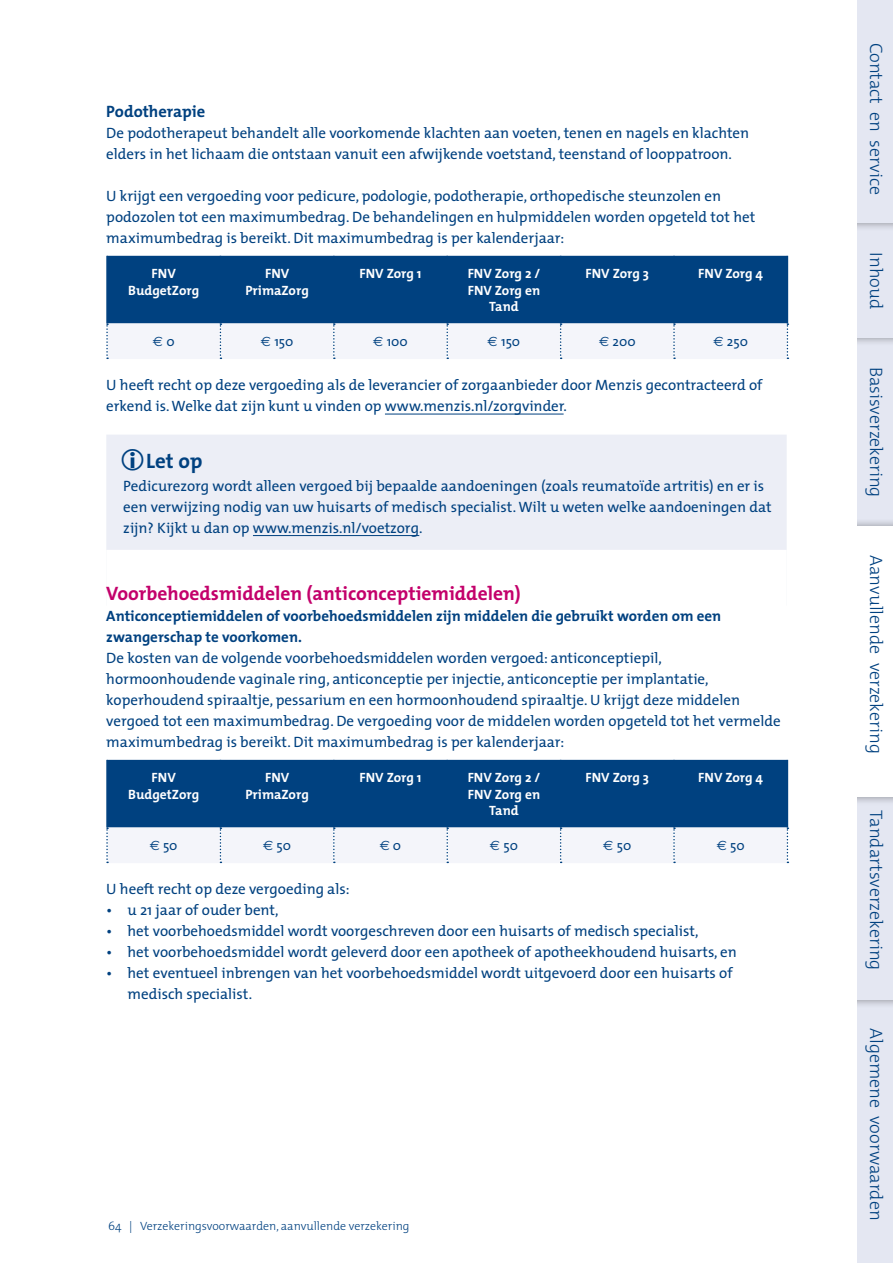
<style>
.page{position:relative;width:893px;height:1263px;background:#fff}
.page>*{position:absolute;margin:0;border:0;box-sizing:border-box;transform-origin:0 0}
.t1{font:700 21px "The Mix";color:#004180}
.t2{font:700 19.5px "The Mix";color:#c3006b}
.t3{font:300 18px "The Mix";color:#004180}
.t4{font:700 16.5px "The Mix";color:#004180}
.t5{font:15px/21px "The Mix";color:#004180}
.t6{font:700 15px/21px "The Mix";color:#004180}
.t7{font:700 13.5px/16.2px "The Mix";color:#fff;text-align:center}
.t8{font:13.5px "The Mix";letter-spacing:-.005em;color:#004180}
.t9{font:13.5px "Euro Sans";color:#004180}
.t10{font:300 12px "The Mix";color:#004180}
.s1{font-family:"The Mix"}
.s2{font-family:"Euro Sans"}
.s3{font-size:16.5px;color:#e4e7f2}
.s4{font-size:16.5px;color:#fff}
</style>
<div class="page">
<hr style="left:385px;top:414px;width:179px;height:1px;background:#004180">
<div style="left:106px;top:435px;width:681px;height:171px;background:#eceef6"></div>
<div style="left:106px;top:550px;width:681px;height:150px;background:#fff"></div>
<hr style="left:253px;top:535px;width:166px;height:1px;background:#004180">
<div style="left:108px;top:256px;width:679px;height:67px;background:#004180"></div>
<hr style="left:333px;top:256px;width:2px;height:67px;background:#004180">
<hr style="left:446px;top:256px;width:2px;height:67px;background:#004180">
<hr style="left:560px;top:256px;width:1px;height:67px;background:#004180">
<hr style="left:220px;top:256px;width:1px;height:67px;background:#004180">
<div style="left:106px;top:323px;width:682px;height:36px;background:#f4f5fa"></div>
<hr style="left:106px;top:256px;width:2px;height:67px;background:#004180">
<hr style="left:673px;top:256px;width:2px;height:67px;background:#004180">
<hr style="left:787px;top:256px;width:1px;height:67px;background:#004180">
<div style="left:108px;top:760px;width:679px;height:67px;background:#004180"></div>
<hr style="left:333px;top:760px;width:2px;height:67px;background:#004180">
<hr style="left:446px;top:760px;width:2px;height:67px;background:#004180">
<hr style="left:560px;top:760px;width:1px;height:67px;background:#004180">
<hr style="left:220px;top:760px;width:1px;height:67px;background:#004180">
<div style="left:106px;top:827px;width:682px;height:36px;background:#f4f5fa"></div>
<hr style="left:106px;top:760px;width:2px;height:67px;background:#004180">
<hr style="left:673px;top:760px;width:2px;height:67px;background:#004180">
<hr style="left:787px;top:760px;width:1px;height:67px;background:#004180">
<div style="left:845px;top:945px;width:48px;height:318px;background:#e4e7f2"></div>
<div style="left:837px;top:763px;width:56px;height:246px;background:#000;opacity:.4"></div>
<div style="left:845px;top:770px;width:48px;height:230px;background:#e4e7f2"></div>
<div style="left:845px;top:338px;width:48px;height:188px;background:#e4e7f2"></div>
<div style="left:837px;top:519px;width:56px;height:286px;background:#000;opacity:.4"></div>
<div style="left:845px;top:526px;width:48px;height:270px;background:#fff"></div>
<div style="left:837px;top:196px;width:56px;height:150px;background:#000;opacity:.4"></div>
<div style="left:845px;top:203px;width:48px;height:135px;background:#e4e7f2"></div>
<div style="left:837px;top:0;width:56px;height:231px;background:#000;opacity:.4"></div>
<div style="left:845px;top:0;width:48px;height:222px;background:#e4e7f2"></div>
<div style="left:829px;top:0;width:28px;height:1263px;background:#fff"></div>
<p class="t4" style="left:106px;top:98px;width:101px">Podotherapie</p>
<p class="t5" style="left:106px;top:122px;width:644px">De podotherapeut behandelt alle voorkomende klachten aan voeten, tenen en nagels en klachten elders in het lichaam die ontstaan vanuit een afwijkende voetstand, teenstand of looppatroon.</p>
<p class="t5" style="left:106px;top:185px;width:650px">U krijgt een vergoeding voor pedicure, podologie, podotherapie, orthopedische steunzolen en podozolen tot een maximumbedrag. De behandelingen en hulpmiddelen worden opgeteld tot het maximumbedrag is bereikt. Dit maximumbedrag is per kalenderjaar:</p>
<p class="t7" style="left:128px;top:265px;width:72px">FNV<br>BudgetZorg</p>
<p class="t7" style="left:245px;top:265px;width:65px">FNV<br>PrimaZorg</p>
<p class="t7" style="left:360px;top:265px;width:63px">FNV Zorg 1</p>
<p class="t7" style="left:468px;top:265px;width:74px">FNV Zorg 2 /<br>FNV Zorg en<br>Tand</p>
<p class="t7" style="left:586px;top:265px;width:65px">FNV Zorg 3</p>
<p class="t7" style="left:698px;top:265px;width:66px">FNV Zorg 4</p>
<p class="t9" style="left:153px;top:333px;width:23px">€ <span class="s1">0</span></p>
<p class="t8" style="left:261px;top:330px;width:34px"><span class="s2">€</span> 150</p>
<p class="t8" style="left:373px;top:330px;width:36px"><span class="s2">€</span> 100</p>
<p class="t8" style="left:488px;top:330px;width:34px"><span class="s2">€</span> 150</p>
<p class="t8" style="left:599px;top:330px;width:38px"><span class="s2">€</span> 200</p>
<p class="t8" style="left:713px;top:330px;width:36px"><span class="s2">€</span> 250</p>
<p class="t5" style="left:106px;top:374px;width:658px">U heeft recht op deze vergoeding als de leverancier of zorgaanbieder door Menzis gecontracteerd of erkend is. Welke dat zijn kunt u vinden op www.menzis.nl/zorgvinder.</p>
<h1 class="t1" style="left:146px;top:443px;width:58px">Let op</h1>
<p class="t5" style="left:123px;top:474px;width:650px">Pedicurezorg wordt alleen vergoed bij bepaalde aandoeningen (zoals reumatoïde artritis) en er is een verwijzing nodig van uw huisarts of medisch specialist. Wilt u weten welke aandoeningen dat zijn? Kijkt u dan op www.menzis.nl/voetzorg.</p>
<h2 class="t2" style="left:106px;top:577px;width:416px">Voorbehoedsmiddelen (anticonceptiemiddelen)</h2>
<p class="t6" style="left:106px;top:605px;width:616px">Anticonceptiemiddelen of voorbehoedsmiddelen zijn middelen die gebruikt worden om een zwangerschap te voorkomen.</p>
<p class="t5" style="left:106px;top:647px;width:676px">De kosten van de volgende voorbehoedsmiddelen worden vergoed: anticonceptiepil, hormoonhoudende vaginale ring, anticonceptie per injectie, anticonceptie per implantatie, koperhoudend spiraaltje, pessarium en een hormoonhoudend spiraaltje. U krijgt deze middelen vergoed tot een maximumbedrag. De vergoeding voor de middelen worden opgeteld tot het vermelde maximumbedrag is bereikt. Dit maximumbedrag is per kalenderjaar:</p>
<p class="t7" style="left:128px;top:769px;width:72px">FNV<br>BudgetZorg</p>
<p class="t7" style="left:245px;top:769px;width:65px">FNV<br>PrimaZorg</p>
<p class="t7" style="left:360px;top:769px;width:63px">FNV Zorg 1</p>
<p class="t7" style="left:468px;top:769px;width:74px">FNV Zorg 2 /<br>FNV Zorg en<br>Tand</p>
<p class="t7" style="left:586px;top:769px;width:65px">FNV Zorg 3</p>
<p class="t7" style="left:698px;top:769px;width:66px">FNV Zorg 4</p>
<p class="t8" style="left:150px;top:834px;width:29px"><span class="s2">€</span> 50</p>
<p class="t8" style="left:263px;top:834px;width:30px"><span class="s2">€</span> 50</p>
<p class="t9" style="left:380px;top:837px;width:23px">€ <span class="s1">0</span></p>
<p class="t8" style="left:490px;top:834px;width:30px"><span class="s2">€</span> 50</p>
<p class="t8" style="left:603px;top:834px;width:30px"><span class="s2">€</span> 50</p>
<p class="t8" style="left:717px;top:834px;width:30px"><span class="s2">€</span> 50</p>
<p class="t5" style="left:106px;top:878px;width:245px">U heeft recht op deze vergoeding als:</p>
<p class="t5" style="left:106px;top:899px;width:174px">• u 21 jaar of ouder bent,</p>
<p class="t5" style="left:106px;top:920px;width:594px">• het voorbehoedsmiddel wordt voorgeschreven door een huisarts of medisch specialist,</p>
<p class="t5" style="left:106px;top:941px;width:632px">• het voorbehoedsmiddel wordt geleverd door een apotheek of apotheekhoudend huisarts, en</p>
<p class="t5" style="left:128px;top:962px;width:607px;text-indent:-21px">• het eventueel inbrengen van het voorbehoedsmiddel wordt uitgevoerd door een huisarts of medisch specialist.</p>
<p class="t10" style="left:108px;top:1216px;width:303px">64 | Verzekeringsvoorwaarden, aanvullende verzekering</p>
<p class="t3" style="left:891px;top:43px;width:154px;rotate:90deg">Contact<span class="s3">_</span>en<span class="s3">_</span>service</p>
<p class="t3" style="left:891px;top:252px;width:58px;rotate:90deg">Inhoud</p>
<p class="t3" style="left:891px;top:367px;width:132px;rotate:90deg">Basisverzekering</p>
<p class="t3" style="left:891px;top:555px;width:200px;rotate:90deg">Aanvullende<span class="s4">_</span>verzekering</p>
<p class="t3" style="left:891px;top:810px;width:161px;rotate:90deg">Tandartsverzekering</p>
<p class="t3" style="left:891px;top:1028px;width:194px;rotate:90deg">Algemene<span class="s3">_</span>voorwaarden</p>
</div>
